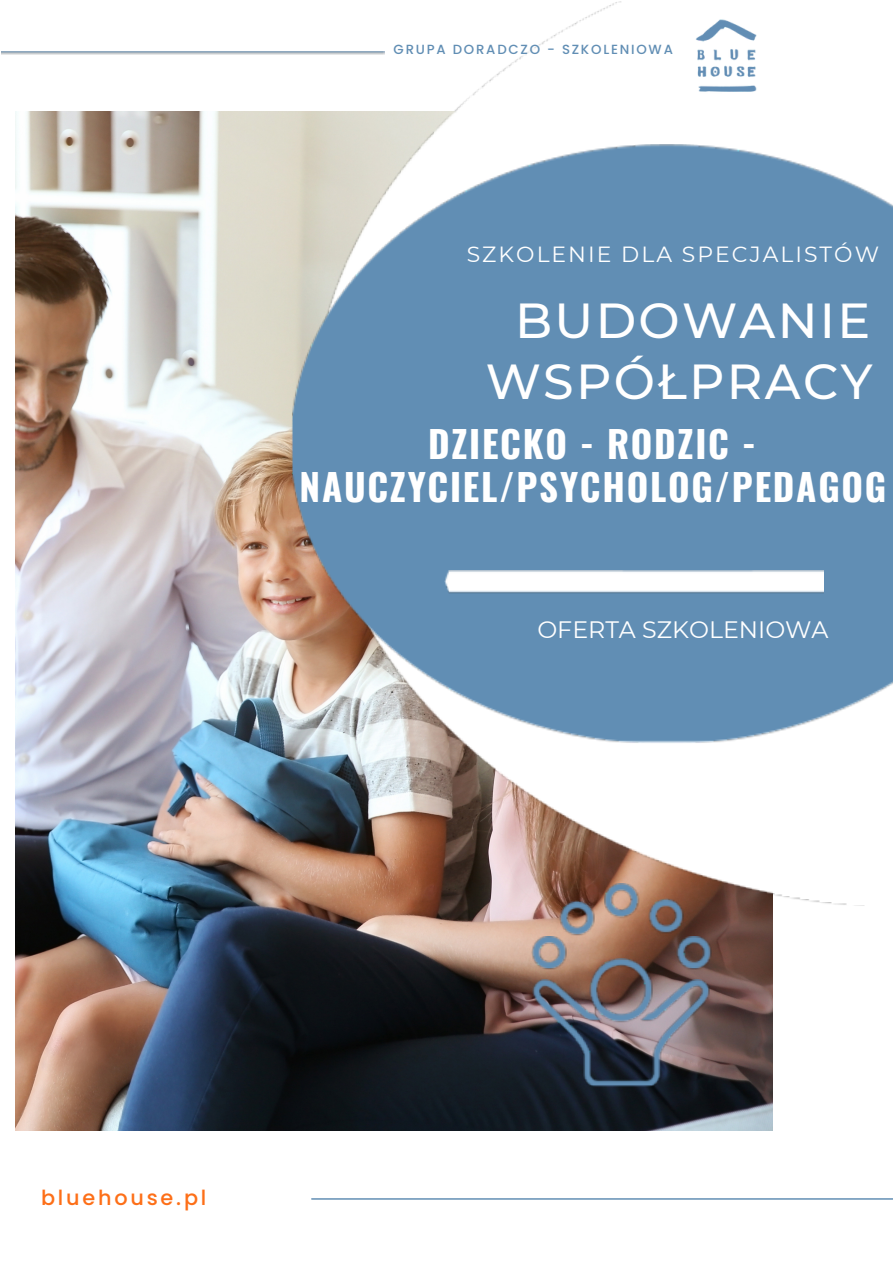
<style>
.page{position:relative;width:893px;height:1264px;background:#fff}
.page>*{position:absolute;margin:0;border:0;box-sizing:border-box;transform-origin:0 0}
.t1{font:500 49.05px/60.8px "Montserrat";letter-spacing:.045em;color:#fff;text-align:center}
.t2{font:700 36.9px/43.8px "Oswald";letter-spacing:.045em;color:#fff;text-align:center}
.t3{font:23.7px "Montserrat";color:#fff}
.t4{font:21.9px "Montserrat";letter-spacing:.095em;color:#fff}
.t5{font:500 20.7px "Poppins";letter-spacing:.135em;color:#fd6f18}
.t6{font:500 13.2px "Poppins";letter-spacing:.135em;color:#618eb4}
</style>
<div class="page">
<img style="left:16px;top:111px;width:756px;height:1019px">
<hr style="left:312px;top:1198px;width:580px;height:1px;background:#618eb4">
<img style="left:315px;top:1px;width:550px;height:905px">
<img style="left:291px;top:144px;width:601px;height:600px">
<img style="left:444px;top:570px;width:379px;height:24px">
<img style="left:1px;top:51px;width:383px;height:3px">
<img style="left:674px;top:1px;width:100px;height:129px">
<img style="left:532px;top:980px;width:177px;height:106px">
<img style="left:590px;top:958px;width:62px;height:64px">
<img style="left:531px;top:936px;width:35px;height:33px">
<img style="left:604px;top:883px;width:35px;height:35px">
<img style="left:559px;top:900px;width:35px;height:35px">
<img style="left:648px;top:899px;width:35px;height:34px">
<img style="left:676px;top:936px;width:35px;height:33px">
<p class="t6" style="left:393px;top:40px;width:281px">GRUPA DORADCZO - SZKOLENIOWA</p>
<p class="t4" style="left:467px;top:241px;width:413px">SZKOLENIE DLA SPECJALISTÓW</p>
<p class="t1" style="left:485px;top:290px;width:388px">BUDOWANIE<br>WSPÓŁPRACY</p>
<p class="t2" style="left:299px;top:420px;width:588px">DZIECKO - RODZIC -<br>NAUCZYCIEL/PSYCHOLOG/PEDAGOG</p>
<p class="t3" style="left:537px;top:615px;width:293px">OFERTA SZKOLENIOWA</p>
<p class="t5" style="left:41px;top:1183px;width:167px">bluehouse.pl</p>
</div>
